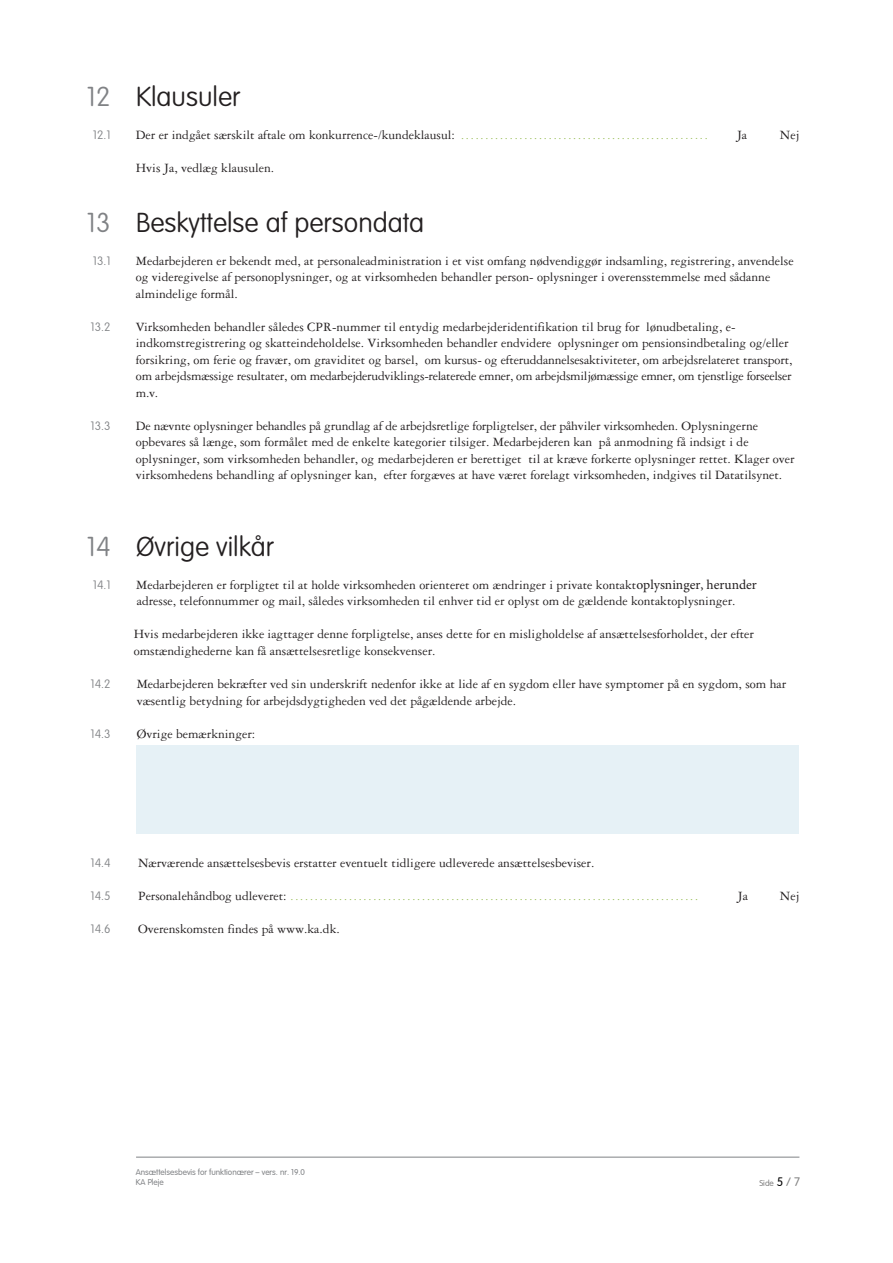
<style>
.page{position:relative;width:893px;height:1263px;background:#fff}
.page>*{position:absolute;margin:0;border:0;box-sizing:border-box;transform-origin:0 0}
.Overskrift_Indholdfo{font:100 27px "VAG Rounded";color:#231f20}
.t1{font:13.5px/16.5px "Garamond Three";color:#231f20}
.t2{font:12px "Garamond Three";color:#92ba4d}
.t3{font:100 12px "VAG Rounded";color:#808285}
.t4{font:300 8.25px/10.5px "VAG Rounded Light S Si";color:#808285}
.t5{font:300 8.25px "VAG Rounded Light S Si";color:#808080}
.s1{color:#808285}
.s2{font-size:12px;color:#92ba4d}
.s3{font-family:"Minion Pro"}
.s4{font-size:13.5px;color:#231f20}
.s5{font-size:12px;color:#000}
.s6{font-size:12px}
</style>
<div class="page">
<hr style="left:136px;top:1157px;width:663px;height:1px;background:#808285">
<div style="left:136px;top:745px;width:663px;height:89px;background:#e6f1f6"></div>
<p class="Overskrift_Indholdfo" style="left:87px;top:81px;width:155px"><span class="s1">12</span> Klausuler</p>
<p class="t3" style="left:93px;top:128px;width:19px">12.1</p>
<p class="t1" style="left:136px;top:127px;width:573px">Der er indgået særskilt aftale om konkurrence-/kundeklausul: <span class="s2">...................................................</span></p>
<p class="t1" style="left:737px;top:127px;width:12px">Ja</p>
<p class="t1" style="left:780px;top:127px;width:21px">Nej</p>
<p class="t1" style="left:136px;top:160px;width:140px">Hvis Ja, vedlæg klausulen.</p>
<p class="Overskrift_Indholdfo" style="left:87px;top:207px;width:339px"><span class="s1">13</span> Beskyttelse af persondata</p>
<p class="t3" style="left:93px;top:254px;width:19px">13.1</p>
<p class="t1" style="left:136px;top:253px;width:659px">Medarbejderen er bekendt med, at personaleadministration i et vist omfang nødvendiggør indsamling, registrering, anvendelse og videregivelse af personoplysninger, og at virksomheden behandler person- oplysninger i overensstemmelse med sådanne almindelige formål.</p>
<p class="t1" style="left:136px;top:319px;width:658px">Virksomheden behandler således CPR-nummer til entydig medarbejderidentifikation til brug for lønudbetaling, e&shy;indkomstregistrering og skatteindeholdelse. Virksomheden behandler endvidere oplysninger om pensionsindbetaling og/eller forsikring, om ferie og fravær, om graviditet og barsel, om kursus- og efteruddannelsesaktiviteter, om arbejdsrelateret transport, om arbejdsmæssige resultater, om medarbejderudviklings-relaterede emner, om arbejdsmiljømæssige emner, om tjenstlige forseelser m.v.</p>
<p class="t1" style="left:136px;top:418px;width:660px">De nævnte oplysninger behandles på grundlag af de arbejdsretlige forpligtelser, der påhviler virksomheden. Oplysningerne opbevares så længe, som formålet med de enkelte kategorier tilsiger. Medarbejderen kan på anmodning få indsigt i de oplysninger, som virksomheden behandler, og medarbejderen er berettiget til at kræve forkerte oplysninger rettet. Klager over virksomhedens behandling af oplysninger kan, efter forgæves at have været forelagt virksomheden, indgives til Datatilsynet.</p>
<p class="t3" style="left:91px;top:320px;width:21px">13.2</p>
<p class="t3" style="left:91px;top:419px;width:21px">13.3</p>
<p class="Overskrift_Indholdfo" style="left:87px;top:531px;width:189px"><span class="s1">14</span> Øvrige vilkår</p>
<p class="t3" style="left:93px;top:578px;width:19px">14.1</p>
<p class="t1" style="left:136px;top:577px;width:622px">Medarbejderen er forpligtet til at holde virksomheden orienteret om ændringer i private kontakt<span class="s3">oplysninger, herunder </span>adresse, telefonnummer og mail, således virksomheden til enhver tid er oplyst om de gældende kontaktoplysninger.</p>
<p class="t1" style="left:134px;top:626px;width:622px">Hvis medarbejderen ikke iagttager denne forpligtelse, anses dette for en misligholdelse af ansættelsesforholdet, der efter omstændighederne kan få ansættelsesretlige konsekvenser.</p>
<p class="t3" style="left:91px;top:677px;width:21px">14.2</p>
<p class="t1" style="left:137px;top:676px;width:651px">Medarbejderen bekræfter ved sin underskrift nedenfor ikke at lide af en sygdom eller have symptomer på en sygdom, som har væsentlig betydning for arbejdsdygtigheden ved det pågældende arbejde.</p>
<p class="t1" style="left:137px;top:725px;width:120px">Øvrige bemærkninger:</p>
<p class="t3" style="left:91px;top:727px;width:21px">14.3</p>
<p class="t1" style="left:138px;top:855px;width:458px">Nærværende ansættelsesbevis erstatter eventuelt tidligere udleverede ansættelsesbeviser.</p>
<p class="t2" style="left:138px;top:890px;width:561px"><span class="s4">Personalehåndbog udleveret:</span> ....................................................................................</p>
<p class="t1" style="left:737px;top:888px;width:12px">Ja</p>
<p class="t1" style="left:138px;top:921px;width:203px">Overenskomsten findes på www.ka.dk.</p>
<p class="t3" style="left:91px;top:856px;width:21px">14.4</p>
<p class="t3" style="left:91px;top:889px;width:21px">14.5</p>
<p class="t1" style="left:780px;top:887px;width:21px">Nej</p>
<p class="t3" style="left:91px;top:922px;width:21px">14.6</p>
<p class="t4" style="left:136px;top:1166px;width:171px">Ansættelsesbevis for funktionærer – vers. nr. 19.0<br>KA Pleje</p>
<p class="t5" style="left:759px;top:1179px;width:42px">Side <span class="s5">5</span> <span class="s6">/ 7</span></p>
</div>
